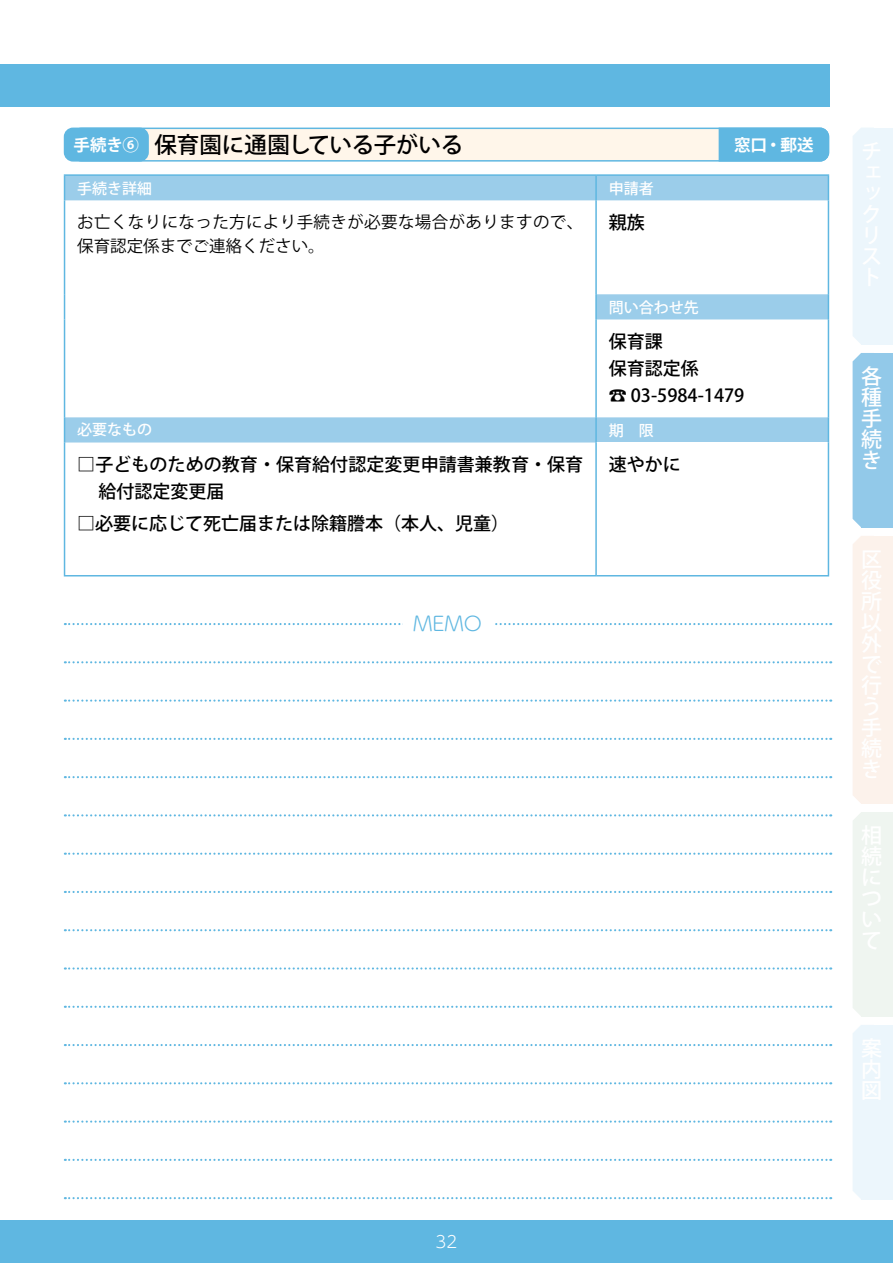
<style>
.page{position:relative;width:893px;height:1263px;background:#fff}
.page>*{position:absolute;margin:0;border:0;box-sizing:border-box;transform-origin:0 0}
.t1{font:500 22.5px "Koz Go Pro";letter-spacing:-.015em;color:#000}
.t2{font:500 21px/21px "Koz Go Pro";color:#fff;text-align:justify}
.t3{font:300 19.5px "UD Shin M Go Pr 6 N";color:#5fb7e1}
.t4{font:500 18px/27px "Koz Go Pro";color:#000}
.t5{font:16.5px/24px "Koz Go Pro";letter-spacing:.025em;color:#000}
.t6{font:700 16.5px "Koz Go Pro";color:#fff}
.t7{font:300 16.5px "UD Shin M Go Pr 6 N";color:#fff}
.t8{font:500 15px "Koz Go Pro";color:#fff}
.s1{font-weight:700;font-size:16.5px;color:#fff}
</style>
<div class="page">
<div style="left:0;top:1220px;width:893px;height:43px;background:#5fb7e1"></div>
<div style="left:0;top:64px;width:829px;height:42px;background:#5fb7e1"></div>
<div style="left:73px;top:128px;width:755px;height:33px;background:#fff6ea;border-radius:9px"></div>
<div style="left:72px;top:128px;width:757px;height:34px;border:2px solid #5fb7e1;border-radius:9px"></div>
<div style="left:65px;top:128px;width:83px;height:33px;background:#5fb7e1;border-radius:9px"></div>
<div style="left:64px;top:128px;width:85px;height:34px;border:2px solid #5fb7e1;border-radius:9px"></div>
<div style="left:65px;top:176px;width:763px;height:267px;background:#9bcdea"></div>
<svg style="left:65px;top:201px;width:530px;height:374px"></svg>
<svg style="left:597px;top:201px;width:231px;height:216px"></svg>
<hr style="left:64px;top:201px;width:1px;height:93px;background:#5fb7e1">
<svg style="left:64px;top:294px;width:1px;height:26px"></svg>
<hr style="left:64px;top:320px;width:1px;height:97px;background:#5fb7e1">
<svg style="left:64px;top:417px;width:1px;height:26px"></svg>
<hr style="left:64px;top:443px;width:1px;height:132px;background:#5fb7e1">
<hr style="left:64px;top:575px;width:532px;height:1px;background:#5fb7e1">
<hr style="left:595px;top:201px;width:2px;height:93px;background:#5fb7e1">
<hr style="left:828px;top:201px;width:1px;height:93px;background:#5fb7e1">
<hr style="left:595px;top:294px;width:2px;height:26px;background:#5fb7e1">
<svg style="left:828px;top:294px;width:1px;height:26px"></svg>
<hr style="left:595px;top:320px;width:2px;height:97px;background:#5fb7e1">
<hr style="left:828px;top:320px;width:1px;height:97px;background:#5fb7e1">
<hr style="left:595px;top:417px;width:2px;height:26px;background:#5fb7e1">
<svg style="left:828px;top:417px;width:1px;height:26px"></svg>
<hr style="left:595px;top:443px;width:2px;height:132px;background:#5fb7e1">
<hr style="left:828px;top:443px;width:1px;height:132px;background:#5fb7e1">
<hr style="left:596px;top:575px;width:233px;height:1px;background:#5fb7e1">
<hr style="left:64px;top:174px;width:532px;height:2px;background:#5fb7e1">
<svg style="left:64px;top:176px;width:1px;height:25px"></svg>
<hr style="left:596px;top:174px;width:233px;height:2px;background:#5fb7e1">
<hr style="left:595px;top:176px;width:2px;height:25px;background:#5fb7e1">
<svg style="left:828px;top:176px;width:1px;height:25px"></svg>
<svg style="left:718px;top:127px;width:112px;height:35px;background:#64b9e1"></svg>
<svg style="left:65px;top:623px;width:766px;height:2px"></svg>
<svg style="left:65px;top:661px;width:766px;height:2px"></svg>
<svg style="left:65px;top:699px;width:766px;height:3px"></svg>
<svg style="left:65px;top:738px;width:766px;height:2px"></svg>
<svg style="left:65px;top:776px;width:766px;height:2px"></svg>
<svg style="left:65px;top:814px;width:766px;height:2px"></svg>
<div style="left:403px;top:611px;width:89px;height:26px;background:#fff"></div>
<svg style="left:65px;top:853px;width:766px;height:2px"></svg>
<svg style="left:65px;top:891px;width:766px;height:2px"></svg>
<svg style="left:65px;top:929px;width:766px;height:2px"></svg>
<svg style="left:65px;top:967px;width:766px;height:2px"></svg>
<svg style="left:65px;top:1006px;width:766px;height:2px"></svg>
<svg style="left:65px;top:1044px;width:766px;height:2px"></svg>
<svg style="left:65px;top:1082px;width:766px;height:2px"></svg>
<svg style="left:65px;top:1120px;width:766px;height:3px"></svg>
<svg style="left:65px;top:1159px;width:766px;height:2px"></svg>
<svg style="left:65px;top:1197px;width:766px;height:2px"></svg>
<div style="left:853px;top:128px;width:8px;height:216px;background:#ecf6fc"></div>
<div style="left:861px;top:128px;width:32px;height:216px;background:#ecf6fc"></div>
<svg style="left:853px;top:353px;width:8px;height:174px"></svg>
<div style="left:861px;top:353px;width:32px;height:174px;background:#92c9e9"></div>
<div style="left:853px;top:536px;width:8px;height:267px;background:#fcf2eb"></div>
<div style="left:861px;top:536px;width:32px;height:268px;background:#fcf2eb"></div>
<svg style="left:853px;top:1025px;width:8px;height:174px"></svg>
<div style="left:861px;top:1025px;width:32px;height:174px;background:#ecf6fc"></div>
<div style="left:853px;top:813px;width:8px;height:203px;background:#eff5f0"></div>
<div style="left:861px;top:812px;width:32px;height:204px;background:#eff5f0"></div>
<p class="t1" style="left:74px;top:130px;width:391px"><span class="s1">手続き⑥</span> 保育園に通園している子がいる</p>
<p class="t8" style="left:77px;top:178px;width:77px">手続き詳細</p>
<p class="t8" style="left:609px;top:178px;width:46px">申請者</p>
<p class="t5" style="left:77px;top:210px;width:508px">お亡くなりになった方により手続きが必要な場合がありますので、保育認定係までご連絡ください。</p>
<p class="t4" style="left:609px;top:210px;width:37px">親族</p>
<p class="t6" style="left:734px;top:134px;width:81px">窓口・郵送</p>
<p class="t8" style="left:609px;top:297px;width:91px">問い合わせ先</p>
<p class="t4" style="left:609px;top:329px;width:137px">保育課<br>保育認定係<br>☎ 03-5984-1479</p>
<p class="t8" style="left:77px;top:419px;width:77px">必要なもの</p>
<p class="t8" style="left:609px;top:420px;width:46px">期　限</p>
<p class="t4" style="left:99px;top:452px;width:486px;text-indent:-21px">□子どものための教育・保育給付認定変更申請書兼教育・保育給付認定変更届</p>
<p class="t4" style="left:77px;top:510px;width:433px">□必要に応じて死亡届または除籍謄本（本人、児童）</p>
<p class="t4" style="left:609px;top:452px;width:73px">速やかに</p>
<p class="t3" style="left:413px;top:608px;width:70px">MEMO</p>
<p class="t2" style="left:861px;top:367px;width:22px">各種手続き</p>
<p class="t7" style="left:436px;top:1228px;width:23px">32</p>
</div>
